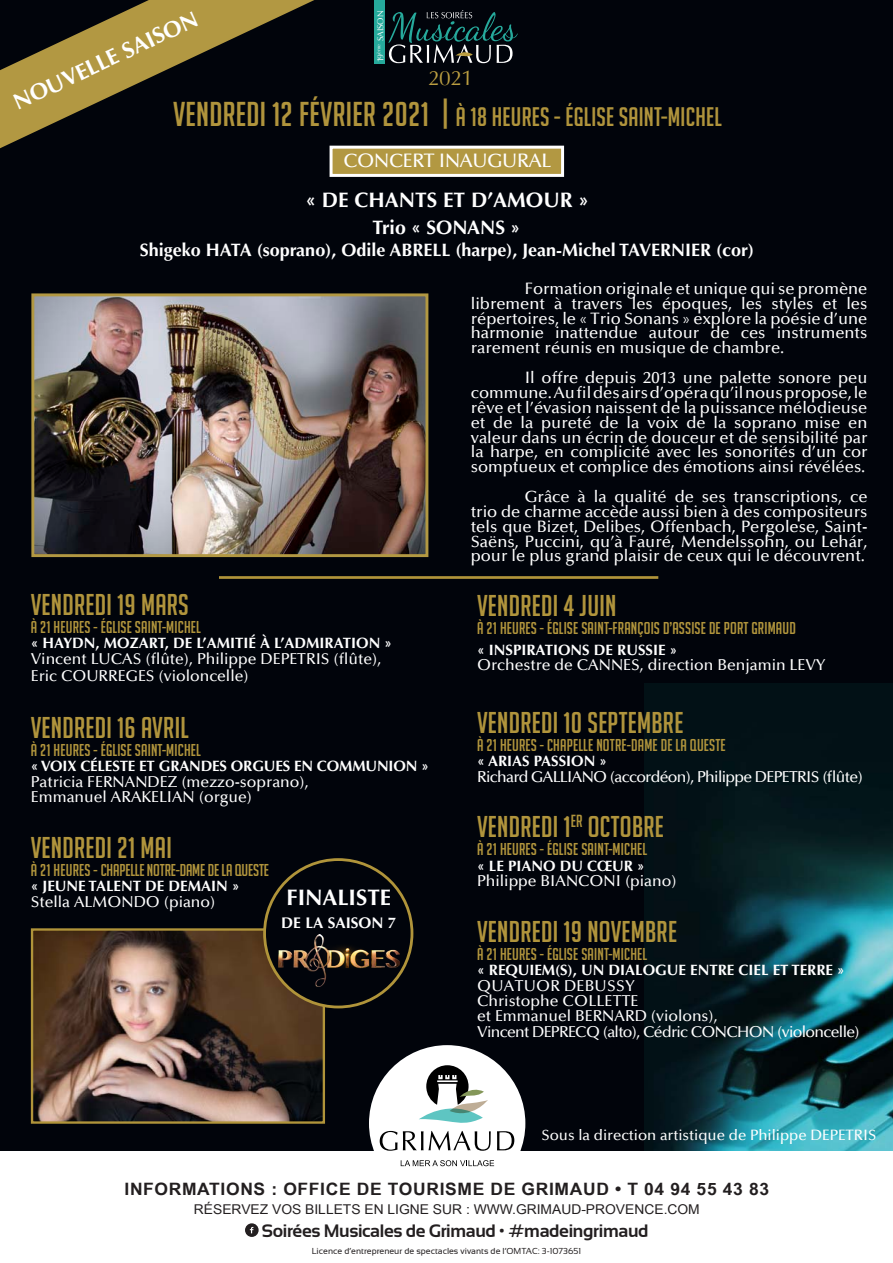
<style>
.page{position:relative;width:893px;height:1263px;background:#01040b}
.page>*{position:absolute;margin:0;border:0;box-sizing:border-box;transform-origin:0 0}
.t1{font:29.4px "Big Noodle Titling";letter-spacing:.01em;color:#b0943c}
.t2{font:26.1px "Big Noodle Titling";letter-spacing:.01em;color:#b0943c}
.t3{font:700 22.5px "Optima";color:#fff}
.t4{font:21.6px "Vera Humana 95";color:#bb9e41}
.t5{font:700 21px "Optima";color:#fff}
.t6{font:500 19.5px "Optima";letter-spacing:-.015em;color:#fff}
.t7{font:700 19.5px "Optima";color:#fff}
.t8{font:700 18px "Optima";color:#fff}
.t9{font:700 18px "Sansation";letter-spacing:-.02em;color:#231f20}
.t10{font:700 17.1px "Arial Narrow";letter-spacing:.03em;color:#231f20;scale:1.25 1}
.t11{font:16.8px "Big Noodle Titling";letter-spacing:.01em;color:#b0943c}
.t12{font:16.8px "Big Noodle Titling";letter-spacing:-.01em;color:#b0943c}
.t13{font:500 16.5px/14.9px "Optima";color:#fff;text-align:justify}
.t14{font:500 15.75px "Optima";color:#fff}
.t15{font:500 15.75px "Optima";letter-spacing:-.04em;color:#fff}
.t16{font:700 15.45px "Optima";color:#fff}
.t17{font:700 15px "Optima";color:#fff}
.t18{font:500 15px "Optima";color:#fff}
.t19{font:13.5px "Arial Narrow";color:#231f20;scale:1.25 1}
.t20{font:9.15px "Vera Humana 95";color:#fff}
.t21{font:8.7px "Sansation";color:#231f20}
.s1{font-size:33.6px}
.s2{font-size:34.5px}
</style>
<div class="page">
<img style="left:644px;top:683px;width:249px;height:469px">
<div style="left:374px;top:0;width:10px;height:63px;background:#26aa9c"></div>
<svg style="left:388px;top:10px;width:130px;height:53px"></svg>
<img style="left:35px;top:297px;width:389px;height:256px">
<div style="left:31px;top:293px;width:397px;height:264px;border:3px solid #b29842"></div>
<div style="left:330px;top:146px;width:234px;height:31px;background:#b29842;border:3px solid #fff"></div>
<svg style="left:0;top:0;width:314px;height:148px"></svg>
<img style="left:34px;top:931px;width:288px;height:190px">
<div style="left:31px;top:928px;width:294px;height:196px;border:2px solid #b0943a"></div>
<div style="left:265px;top:859px;width:147px;height:148px;background:#01040b;border-radius:50%"></div>
<div style="left:263px;top:858px;width:150px;height:150px;border:3px solid #b0943a;border-radius:50%"></div>
<img style="left:278px;top:934px;width:122px;height:52px">
<hr style="left:219px;top:576px;width:439px;height:3px;background:#b0943a">
<div style="left:0;top:1152px;width:893px;height:111px;background:#fff"></div>
<div style="left:369px;top:1045px;width:156px;height:156px;background:#fff;border-radius:50%"></div>
<svg style="left:380px;top:1131px;width:111px;height:20px"></svg>
<svg style="left:497px;top:1131px;width:17px;height:19px"></svg>
<svg style="left:401px;top:1160px;width:93px;height:6px"></svg>
<svg style="left:419px;top:1065px;width:69px;height:58px"></svg>
<svg style="left:245px;top:1223px;width:14px;height:14px"></svg>
<p class="t3" style="left:9px;top:91px;width:203px;rotate:-25deg">NOUVELLE SAISON</p>
<p class="t20" style="left:375px;top:62px;width:53px;rotate:-90deg">19<sup>ème</sup> SAISON</p>
<p class="t4" style="left:428px;top:65px;width:47px">2021</p>
<p class="t2" style="left:173px;top:103px;width:550px"><span class="s1">VENDREDI 12 FÉVRIER 2021</span> <span class="s2">|</span> À 18 HEURES - ÉGLISE SAINT-MICHEL</p>
<p class="t6" style="left:343px;top:150px;width:209px">CONCERT INAUGURAL</p>
<p class="t5" style="left:305px;top:187px;width:285px">« DE CHANTS ET D’AMOUR »</p>
<p class="t7" style="left:373px;top:216px;width:149px">Trio « SONANS »</p>
<p class="t8" style="left:140px;top:240px;width:616px">Shigeko HATA (soprano), Odile ABRELL (harpe), Jean-Michel TAVERNIER (cor)</p>
<p class="t1" style="left:31px;top:589px;width:160px">VENDREDI 19 MARS</p>
<p class="t11" style="left:31px;top:618px;width:172px">À 21 HEURES - ÉGLISE SAINT-MICHEL</p>
<p class="t17" style="left:31px;top:635px;width:363px">« HAYDN, MOZART, DE L’AMITIÉ À L’ADMIRATION »</p>
<p class="t14" style="left:31px;top:650px;width:352px">Vincent LUCAS (flûte), Philippe DEPETRIS (flûte),</p>
<p class="t14" style="left:31px;top:666px;width:219px">Eric COURREGES (violoncelle)</p>
<p class="t1" style="left:31px;top:711px;width:159px">VENDREDI 16 AVRIL</p>
<p class="t11" style="left:31px;top:741px;width:172px">À 21 HEURES - ÉGLISE SAINT-MICHEL</p>
<p class="t17" style="left:31px;top:757px;width:399px">« VOIX CÉLESTE ET GRANDES ORGUES EN COMMUNION »</p>
<p class="t14" style="left:31px;top:772px;width:279px">Patricia FERNANDEZ (mezzo-soprano),</p>
<p class="t14" style="left:31px;top:788px;width:223px">Emmanuel ARAKELIAN (orgue)</p>
<p class="t1" style="left:31px;top:831px;width:143px">VENDREDI 21 MAI</p>
<p class="t12" style="left:31px;top:861px;width:240px">À 21 HEURES - CHAPELLE NOTRE-DAME DE LA QUESTE</p>
<p class="t17" style="left:31px;top:877px;width:210px">« JEUNE TALENT DE DEMAIN »</p>
<p class="t14" style="left:31px;top:892px;width:186px">Stella ALMONDO (piano)</p>
<p class="t3" style="left:287px;top:884px;width:106px">FINALISTE</p>
<p class="t16" style="left:281px;top:914px;width:117px">DE LA SAISON 7</p>
<p class="t13" style="left:471px;top:281px;width:398px;text-indent:54px">Formation originale et unique qui se promène librement à travers les époques, les styles et les répertoires, le « Trio Sonans » explore la poésie d’une harmonie inattendue autour de ces instruments rarement réunis en musique de chambre.</p>
<p class="t13" style="left:471px;top:370px;width:398px;text-indent:54px">Il offre depuis 2013 une palette sonore peu commune. Au fil des airs d’opéra qu’il nous propose, le rêve et l’évasion naissent de la puissance mélodieuse et de la pureté de la voix de la soprano mise en valeur dans un écrin de douceur et de sensibilité par la harpe, en complicité avec les sonorités d’un cor somptueux et complice des émotions ainsi révélées.</p>
<p class="t13" style="left:471px;top:489px;width:398px;text-indent:54px">Grâce à la qualité de ses transcriptions, ce trio de charme accède aussi bien à des compositeurs tels que Bizet, Delibes, Offenbach, Pergolese, Saint-Saëns, Puccini, qu’à Fauré, Mendelssohn, ou Lehár, pour le plus grand plaisir de ceux qui le découvrent.</p>
<p class="t1" style="left:477px;top:590px;width:141px">VENDREDI 4 JUIN</p>
<p class="t11" style="left:477px;top:619px;width:320px">À 21 HEURES - ÉGLISE SAINT-FRANÇOIS D’ASSISE DE PORT GRIMAUD</p>
<p class="t17" style="left:477px;top:641px;width:202px">« INSPIRATIONS DE RUSSIE »</p>
<p class="t14" style="left:477px;top:656px;width:350px">Orchestre de CANNES, direction Benjamin LEVY</p>
<p class="t1" style="left:477px;top:706px;width:208px">VENDREDI 10 SEPTEMBRE</p>
<p class="t11" style="left:477px;top:736px;width:250px">À 21 HEURES - CHAPELLE NOTRE-DAME DE LA QUESTE</p>
<p class="t17" style="left:477px;top:752px;width:131px">« ARIAS PASSION »</p>
<p class="t15" style="left:477px;top:767px;width:387px">Richard GALLIANO (accordéon), Philippe DEPETRIS (flûte)</p>
<p class="t1" style="left:477px;top:811px;width:188px">VENDREDI 1<sup>ER</sup> OCTOBRE</p>
<p class="t11" style="left:477px;top:840px;width:172px">À 21 HEURES - ÉGLISE SAINT-MICHEL</p>
<p class="t17" style="left:477px;top:857px;width:169px">« LE PIANO DU CŒUR »</p>
<p class="t14" style="left:477px;top:872px;width:201px">Philippe BIANCONI (piano)</p>
<p class="t1" style="left:477px;top:915px;width:201px">VENDREDI 19 NOVEMBRE</p>
<p class="t11" style="left:477px;top:945px;width:172px">À 21 HEURES - ÉGLISE SAINT-MICHEL</p>
<p class="t17" style="left:477px;top:961px;width:369px">« REQUIEM(S), UN DIALOGUE ENTRE CIEL ET TERRE »</p>
<p class="t14" style="left:477px;top:976px;width:159px">QUATUOR DEBUSSY</p>
<p class="t14" style="left:477px;top:992px;width:163px">Christophe COLLETTE</p>
<p class="t14" style="left:477px;top:1007px;width:242px">et Emmanuel BERNARD (violons),</p>
<p class="t15" style="left:477px;top:1023px;width:384px">Vincent DEPRECQ (alto), Cédric CONCHON (violoncelle)</p>
<p class="t18" style="left:541px;top:1126px;width:337px">Sous la direction artistique de Philippe DEPETRIS</p>
<p class="t10" style="left:125px;top:1176px;width:517px">INFORMATIONS : OFFICE DE TOURISME DE GRIMAUD • T 04 94 55 43 83</p>
<p class="t19" style="left:194px;top:1199px;width:406px">RÉSERVEZ VOS BILLETS EN LIGNE SUR : WWW.GRIMAUD-PROVENCE.COM</p>
<p class="t9" style="left:262px;top:1220px;width:388px">Soirées Musicales de Grimaud • #madeingrimaud</p>
<p class="t21" style="left:312px;top:1246px;width:271px">Licence d’entrepreneur de spectacles vivants de l’OMTAC: 3-1073651</p>
</div>
